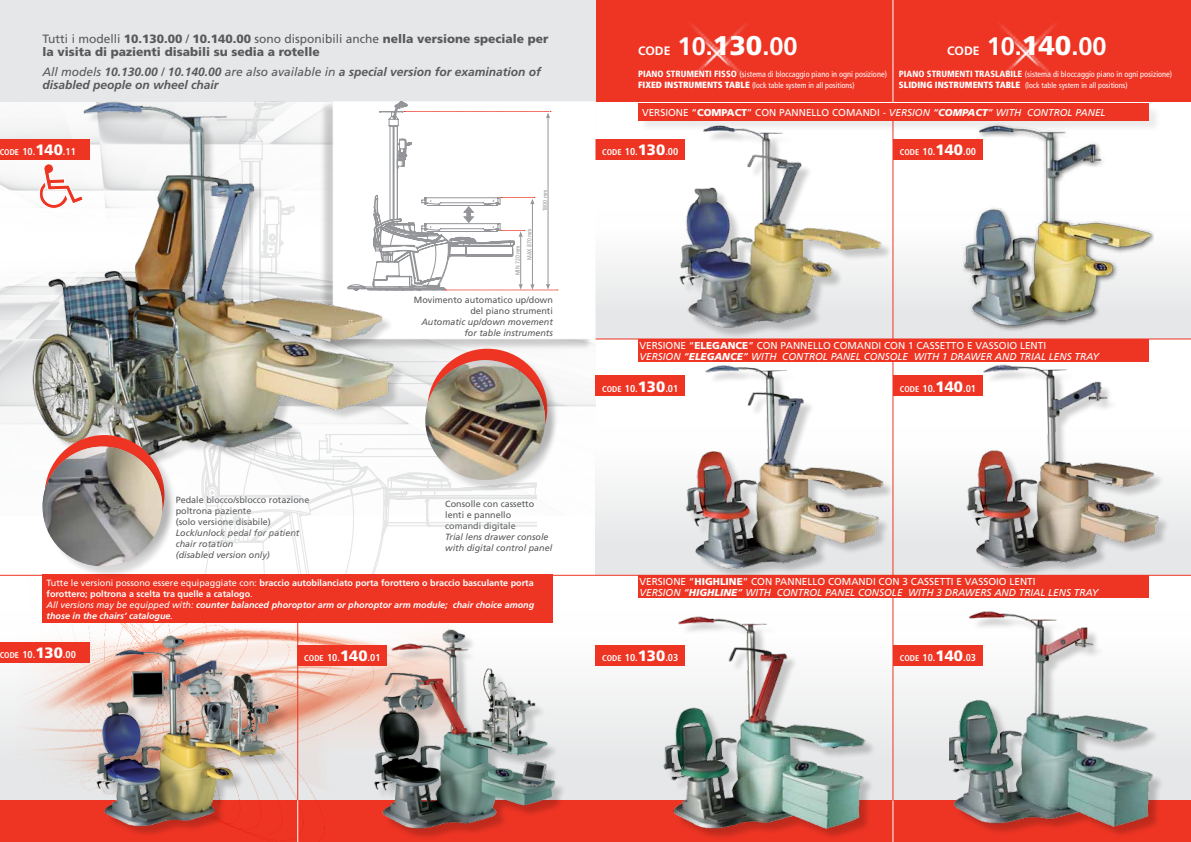
<style>
.page{position:relative;width:1191px;height:842px;background:#fff}
.page>*{position:absolute;margin:0;border:0;box-sizing:border-box;transform-origin:0 0}
.t1{font:700 25.3px "Frutiger";color:#fff}
.t2{font:900 12px/13px "Frutiger";color:#58595b}
.t3{font:italic 700 12px/13px "Frutiger";color:#58595b}
.t4{font:italic 10px/11px "Frutiger";color:#fff}
.t5{font:700 condensed 10px "Frutiger";color:#fff}
.t6{font:10px "Frutiger";color:#fff}
.t7{font:700 9px/11px "Frutiger";color:#fff}
.t8{font:9px/11px "Frutiger";color:#58595b}
.t9{font:italic 9px/11px "Frutiger";color:#58595b}
.t10{font:condensed 8.3px "Frutiger";color:#fff}
.t11{font:condensed 8px "Frutiger";color:#fff}
.t12{font:condensed 6px "Frutiger";color:#939598}
.s1{font-weight:400}
.s2{font-size:8.4px}
.s3{font-weight:900;font-stretch:normal;font-size:15px}
.s4{font-weight:400;font-style:italic}
.s5{font-style:italic}
.s6{font-size:12.2px}
.s7{font-weight:900;font-size:27px}
.s8{font-weight:900;font-size:9px}
.s9{font-weight:900}
.s10{font-weight:900;font-style:italic}
.s11{font-style:normal}
.s12{font-weight:900;font-style:normal}
</style>
<div class="page">
<img style="left:0;top:124px;width:595px;height:391px">
<div style="left:0;top:612px;width:1191px;height:189px;background:linear-gradient(to bottom,#fff,#e2e3e4)"></div>
<div style="left:595px;top:427px;width:596px;height:148px;background:linear-gradient(to bottom,#fff,#e2e2e3)"></div>
<div style="left:595px;top:210px;width:596px;height:129px;background:linear-gradient(to bottom,#fff,#e2e2e3)"></div>
<div style="left:595px;top:0;width:596px;height:102px;background:#ee3524"></div>
<div style="left:0;top:800px;width:1191px;height:42px;background:#ee3524"></div>
<hr style="left:892px;top:107px;width:1px;height:735px;background:#ee3524">
<hr style="left:595px;top:338px;width:596px;height:1px;background:#ee3524">
<hr style="left:0;top:575px;width:1191px;height:1px;background:#ee3524">
<hr style="left:892px;top:800px;width:1px;height:42px;background:#fff">
<img style="left:0;top:575px;width:452px;height:267px">
<img style="left:690px;top:24px;width:57px;height:56px">
<div style="left:0;top:0;width:595px;height:102px;background:#e6e7e8"></div>
<svg style="left:192px;top:354px;width:345px;height:221px"></svg>
<div style="left:682px;top:127px;width:211px;height:212px;background:#000;opacity:.2"></div>
<img style="left:673px;top:133px;width:213px;height:206px">
<img style="left:957px;top:133px;width:196px;height:198px">
<img style="left:663px;top:612px;width:215px;height:225px">
<img style="left:950px;top:611px;width:212px;height:224px">
<hr style="left:297px;top:614px;width:1px;height:191px;background:#ee3524">
<hr style="left:892px;top:0;width:1px;height:102px;background:#fff">
<div style="left:595px;top:139px;width:90px;height:21px;background:#ee3524"></div>
<div style="left:595px;top:375px;width:90px;height:21px;background:#ee3524"></div>
<div style="left:595px;top:645px;width:90px;height:20px;background:#ee3524"></div>
<div style="left:893px;top:139px;width:89px;height:21px;background:#ee3524"></div>
<div style="left:893px;top:375px;width:89px;height:21px;background:#ee3524"></div>
<div style="left:893px;top:645px;width:89px;height:20px;background:#ee3524"></div>
<div style="left:298px;top:645px;width:89px;height:20px;background:#ee3524"></div>
<hr style="left:297px;top:800px;width:1px;height:42px;background:#fff">
<img style="left:999px;top:24px;width:57px;height:56px">
<div style="left:0;top:139px;width:90px;height:21px;background:#ee3524"></div>
<div style="left:0;top:642px;width:90px;height:21px;background:#ee3524"></div>
<div style="left:43px;top:575px;width:510px;height:48px;background:#ee3524"></div>
<div style="left:99px;top:637px;width:191px;height:201px;background:#000;opacity:.2"></div>
<img style="left:90px;top:627px;width:194px;height:205px">
<div style="left:377px;top:632px;width:190px;height:208px;background:#000;opacity:.2"></div>
<img style="left:371px;top:625px;width:187px;height:217px">
<div style="left:639px;top:105px;width:522px;height:28px;background:#000;opacity:.08"></div>
<div style="left:638px;top:103px;width:510px;height:17px;background:#ee3524"></div>
<div style="left:638px;top:339px;width:510px;height:23px;background:#ee3524"></div>
<div style="left:638px;top:575px;width:510px;height:23px;background:#ee3524"></div>
<img style="left:681px;top:365px;width:209px;height:212px">
<img style="left:962px;top:361px;width:208px;height:221px">
<div style="left:319px;top:102px;width:274px;height:248px;background:#000;opacity:.19"></div>
<div style="left:333px;top:101px;width:262px;height:238px;background:#fff"></div>
<div style="left:35px;top:104px;width:370px;height:369px;background:#000;opacity:.17"></div>
<img style="left:17px;top:101px;width:381px;height:364px">
<svg style="left:347px;top:101px;width:211px;height:190px"></svg>
<svg style="left:39px;top:163px;width:44px;height:46px"></svg>
<div style="left:429px;top:350px;width:131px;height:131px;background:#000;opacity:.16"></div>
<div style="left:427px;top:349px;width:120px;height:119px;background:#ee3524;border-radius:50%"></div>
<div style="left:427px;top:362px;width:130px;height:130px;background:#000;opacity:.16"></div>
<img style="left:425px;top:360px;width:120px;height:120px;border-radius:60px">
<div style="left:46px;top:436px;width:131px;height:131px;background:#000;opacity:.16"></div>
<div style="left:45px;top:435px;width:119px;height:120px;background:#ee3524;border-radius:50%"></div>
<div style="left:44px;top:448px;width:131px;height:131px;background:#000;opacity:.16"></div>
<img style="left:43px;top:446px;width:119px;height:120px;border-radius:60px">
<h2 class="t2" style="left:43px;top:32px;width:507px"><span class="s1">Tutti i modelli</span> 10.130.00 <span class="s1">/</span> 10.140.00 <span class="s1">sono disponibili anche</span> nella versione speciale per la visita di pazienti disabili su sedia a rotelle</h2>
<h2 class="t3" style="left:43px;top:66px;width:500px"><span class="s1">All models</span> 10.130.00 <span class="s1">/</span> 10.140.00 <span class="s1">are also available in</span> a special version for examination of disabled people on wheel chair</h2>
<p class="t5" style="left:0;top:146px;width:78px"><span class="s2">CODE</span> 10.<span class="s3">140</span>.11</p>
<p class="t8" style="left:176px;top:494px;width:135px">Pedale blocco/sblocco rotazione poltrona paziente<br>(solo versione disabile)</p>
<p class="t9" style="left:176px;top:527px;width:125px">Lock/unlock pedal for patient chair rotation<br>(disabled version only)</p>
<p class="t12" style="left:541px;top:211px;width:23px;rotate:-90deg">1800 mm</p>
<p class="t12" style="left:526px;top:260px;width:33px;rotate:-90deg">MAX 870 mm</p>
<p class="t12" style="left:514px;top:275px;width:31px;rotate:-90deg">MIN 720 mm</p>
<p class="t8" style="left:414px;top:294px;width:141px;text-align:right">Movimento automatico up/down del piano strumenti</p>
<p class="t9" style="left:421px;top:316px;width:133px;text-align:right">Automatic up/down movement for table instruments</p>
<p class="t8" style="left:445px;top:499px;width:91px">Consolle con cassetto lenti e pannello comandi digitale</p>
<p class="t9" style="left:445px;top:532px;width:109px">Trial lens drawer console with digital control panel</p>
<p class="t7" style="left:47px;top:577px;width:489px"><span class="s1">Tutte le versioni possono essere equipaggiate con:</span> braccio autobilanciato porta forottero o braccio basculante porta forottero; poltrona a scelta tra quelle a catalogo<span class="s1">.<br></span><span class="s4">All versions may be equipped with:</span> <span class="s5">counter balanced phoroptor arm or phoroptor arm module; chair choice among those in the chairs’ catalogue</span><span class="s4">.</span></p>
<h1 class="t1" style="left:638px;top:31px;width:161px"><span class="s6">CODE</span> 10.<span class="s7">130</span>.00</h1>
<h1 class="t1" style="left:947px;top:31px;width:161px"><span class="s6">CODE</span> 10.<span class="s7">140</span>.00</h1>
<p class="t10" style="left:638px;top:70px;width:250px"><span class="s8">PIANO STRUMENTI FISSO</span> (sistema di bloccaggio piano in ogni posizione)</p>
<p class="t11" style="left:638px;top:81px;width:218px"><span class="s8">fixed INSTRUMENTS TABLE</span> (lock table system in all positions)</p>
<p class="t10" style="left:899px;top:70px;width:275px"><span class="s8">PIANO STRUMENTI TRASLABILE</span> (sistema di bloccaggio piano in ogni posizione)</p>
<p class="t11" style="left:899px;top:81px;width:230px"><span class="s8">SLIDING INSTRUMENTS TABLE</span> (lock table system in all positions)</p>
<p class="t6" style="left:642px;top:107px;width:465px">VERSIONE “<span class="s9">COMPACT</span>” CON PANNELLO COMANDI - <span class="s5">VERSION “</span><span class="s10">COMPACT</span><span class="s5">” WITH CONTROL PANEL</span></p>
<p class="t5" style="left:602px;top:146px;width:78px"><span class="s2">CODE</span> 10.<span class="s3">130</span>.00</p>
<p class="t5" style="left:899px;top:146px;width:78px"><span class="s2">CODE</span> 10.<span class="s3">140</span>.00</p>
<p class="t4" style="left:639px;top:340px;width:461px"><span class="s11">VERSIONE “</span><span class="s12">ELEGANCE</span><span class="s11">” CON PANNELLO COMANDI CON 1 CASSETTO E VASSOIO LENTI<br></span>VERSION “<span class="s9">ELEGANCE</span>” WITH CONTROL PANEL CONSOLE WITH 1 DRAWER AND TRIAL LENS TRAY</p>
<p class="t5" style="left:602px;top:382px;width:78px"><span class="s2">CODE</span> 10.<span class="s3">130</span>.01</p>
<p class="t5" style="left:899px;top:382px;width:78px"><span class="s2">CODE</span> 10.<span class="s3">140</span>.01</p>
<p class="t4" style="left:639px;top:576px;width:460px"><span class="s11">VERSIONE “</span><span class="s12">HIGHLINE</span><span class="s11">” CON PANNELLO COMANDI CON 3 CASSETTI E VASSOIO LENTI<br></span>VERSION “<span class="s9">HIGHLINE</span>” WITH CONTROL PANEL CONSOLE WITH 3 DRAWERS AND TRIAL LENS TRAY</p>
<p class="t5" style="left:0;top:649px;width:78px"><span class="s2">CODE</span> 10.<span class="s3">130</span>.00</p>
<p class="t5" style="left:304px;top:652px;width:78px"><span class="s2">CODE</span> 10.<span class="s3">140</span>.01</p>
<p class="t5" style="left:899px;top:652px;width:78px"><span class="s2">CODE</span> 10.<span class="s3">140</span>.03</p>
<p class="t5" style="left:602px;top:652px;width:78px"><span class="s2">CODE</span> 10.<span class="s3">130</span>.03</p>
</div>
